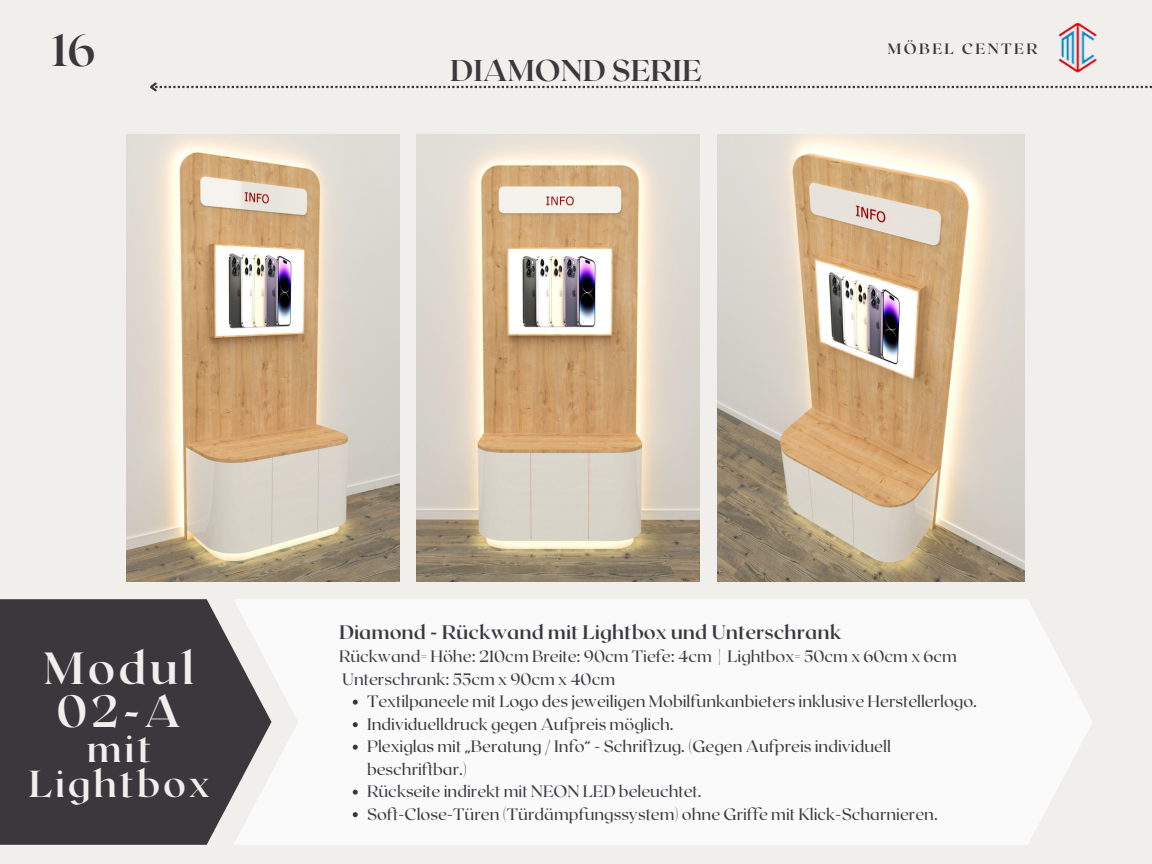
<style>
.page{position:relative;width:1152px;height:864px;background:#f0efec}
.page>*{position:absolute;margin:0;border:0;box-sizing:border-box;transform-origin:0 0}
.t1{font:700 45px "Roxborough CF";letter-spacing:.07em;color:#f0efec}
.t2{font:700 45px "Roxborough CF";color:#3a383d}
.t3{font:700 37.5px/34.8px "Roxborough CF";letter-spacing:.07em;color:#f0efec;text-align:center}
.t4{font:700 30px "Roxborough CF";color:#3a383d}
.t5{font:700 19.5px "Roxborough CF";color:#3a383d}
.t6{font:16.5px/22.5px "Roxborough CF";color:#3a383d}
.t7{font:700 15px "Roxborough CF";letter-spacing:.16em;color:#3a383d}
</style>
<div class="page">
<img style="left:1058px;top:22px;width:40px;height:51px">
<svg style="left:150px;top:82px;width:1002px;height:10px"></svg>
<div style="left:271px;top:599px;width:821px;height:246px;background:#fbfafa"></div>
<svg style="left:0;top:599px;width:271px;height:246px;background:#504e52"></svg>
<svg style="left:353px;top:700px;width:5px;height:5px"></svg>
<svg style="left:353px;top:722px;width:5px;height:5px"></svg>
<svg style="left:353px;top:745px;width:5px;height:5px"></svg>
<svg style="left:353px;top:790px;width:5px;height:5px"></svg>
<svg style="left:353px;top:812px;width:5px;height:5px"></svg>
<img style="left:127px;top:134px;width:272px;height:448px">
<img style="left:416px;top:134px;width:284px;height:448px">
<img style="left:718px;top:134px;width:307px;height:448px">
<p class="t2" style="left:52px;top:21px;width:45px">16</p>
<p class="t4" style="left:450px;top:51px;width:253px">DIAMOND SERIE</p>
<p class="t7" style="left:888px;top:39px;width:151px">MÖBEL CENTER</p>
<p class="t1" style="left:44px;top:639px;width:152px">Modul</p>
<p class="t1" style="left:57px;top:682px;width:126px">02-A</p>
<p class="t3" style="left:29px;top:729px;width:182px">mit<br>Lightbox</p>
<p class="t5" style="left:339px;top:620px;width:504px">Diamond - Rückwand mit Lightbox und Unterschrank</p>
<p class="t6" style="left:339px;top:644px;width:619px">Rückwand= Höhe: 210cm Breite: 90cm Tiefe: 4cm | Lightbox= 50cm x 60cm x 6cm</p>
<p class="t6" style="left:342px;top:667px;width:274px">Unterschrank: 55cm x 90cm x 40cm</p>
<p class="t6" style="left:367px;top:689px;width:611px">Textilpaneele mit Logo des jeweiligen Mobilfunkanbieters inklusive Herstellerlogo.</p>
<p class="t6" style="left:367px;top:712px;width:308px">Individuelldruck gegen Aufpreis möglich.</p>
<p class="t6" style="left:367px;top:734px;width:525px">Plexiglas mit „Beratung / Info“ - Schriftzug. (Gegen Aufpreis individuell beschriftbar.)</p>
<p class="t6" style="left:367px;top:779px;width:336px">Rückseite indirekt mit NEON LED beleuchtet.</p>
<p class="t6" style="left:367px;top:802px;width:572px">Soft-Close-Türen (Türdämpfungssystem) ohne Griffe mit Klick-Scharnieren.</p>
</div>
